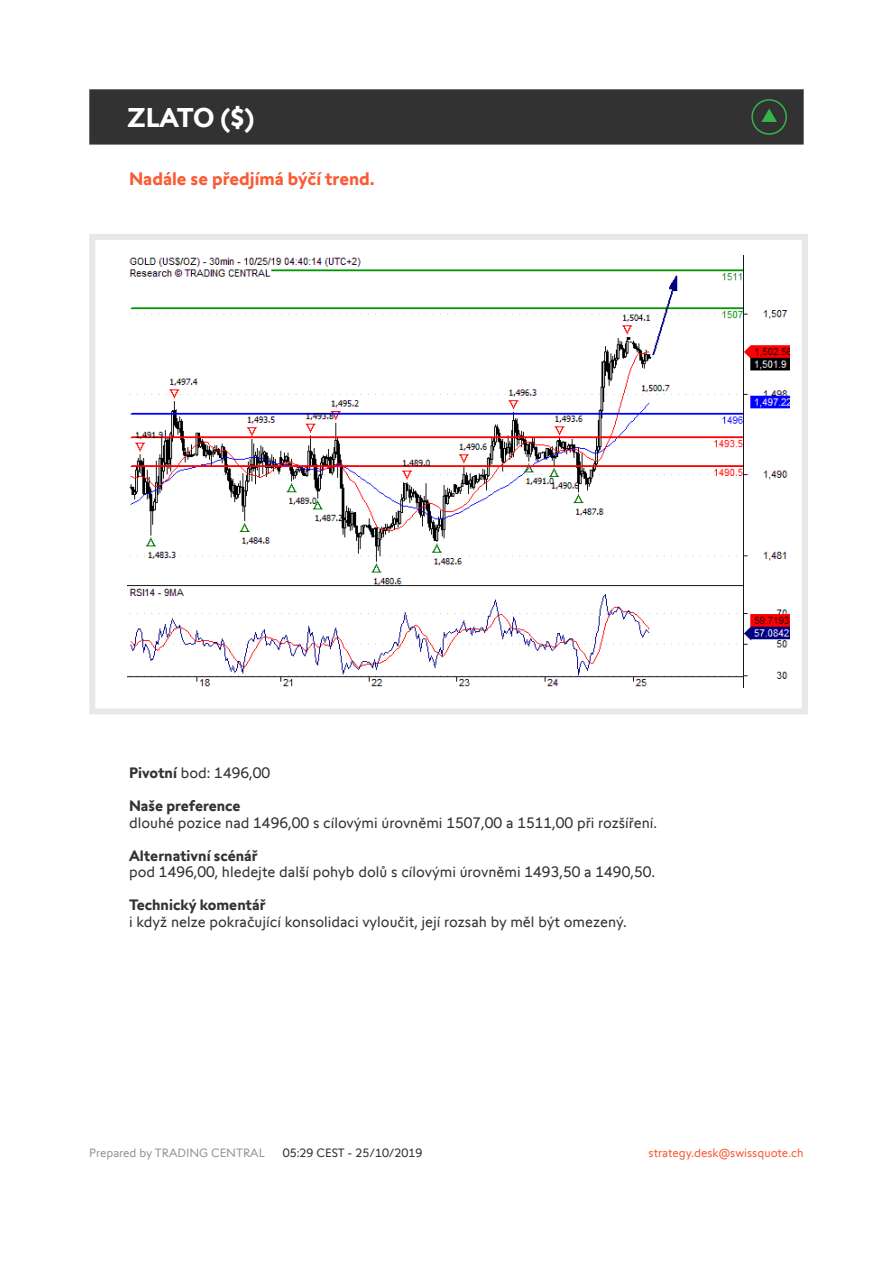
<style>
.page{position:relative;width:893px;height:1263px;background:#fff}
.page>*{position:absolute;margin:0;border:0;box-sizing:border-box;transform-origin:0 0}
.t1{font:700 27px "Swissquote CT";letter-spacing:-.015em;color:#fff}
.t2{font:700 18px "Swissquote CT";color:#fa5b35}
.t3{font:15px "Swissquote CT";color:#323232}
.t4{font:700 15px "Swissquote CT";color:#323232}
.t5{font:12px "Swissquote CT";color:#fa5b35}
.t6{font:12px "Swissquote CT";color:#939598}
.t7{font:12px "Swissquote CT";color:#323232}
.s1{font-weight:700}
</style>
<div class="page">
<div style="left:89px;top:234px;width:719px;height:480px;border:6px solid #e9e8e7"></div>
<div style="left:89px;top:89px;width:715px;height:56px;background:#323232;border:2px solid #323232"></div>
<img style="left:128px;top:255px;width:661px;height:432px">
<svg style="left:751px;top:99px;width:36px;height:36px"></svg>
<h1 class="t1" style="left:128px;top:101px;width:128px">ZLATO ($)</h1>
<p class="t2" style="left:129px;top:168px;width:247px">Nadále se předjímá býčí trend.</p>
<p class="t3" style="left:129px;top:764px;width:143px"><span class="s1">Pivotní</span> bod: 1496,00</p>
<p class="t4" style="left:129px;top:797px;width:113px">Naše preference</p>
<p class="t3" style="left:129px;top:814px;width:530px">dlouhé pozice nad 1496,00 s cílovými úrovněmi 1507,00 a 1511,00 při rozšíření.</p>
<p class="t4" style="left:129px;top:846px;width:130px">Alternativní scénář</p>
<p class="t3" style="left:129px;top:863px;width:528px">pod 1496,00, hledejte další pohyb dolů s cílovými úrovněmi 1493,50 a 1490,50.</p>
<p class="t4" style="left:129px;top:896px;width:138px">Technický komentář</p>
<p class="t3" style="left:129px;top:913px;width:499px">i když nelze pokračující konsolidaci vyloučit, její rozsah by měl být omezený.</p>
<p class="t6" style="left:89px;top:1145px;width:177px">Prepared by TRADING CENTRAL</p>
<p class="t7" style="left:283px;top:1145px;width:141px">05:29 CEST - 25/10/2019</p>
<p class="t5" style="left:649px;top:1145px;width:157px">strategy.desk@swissquote.ch</p>
</div>
